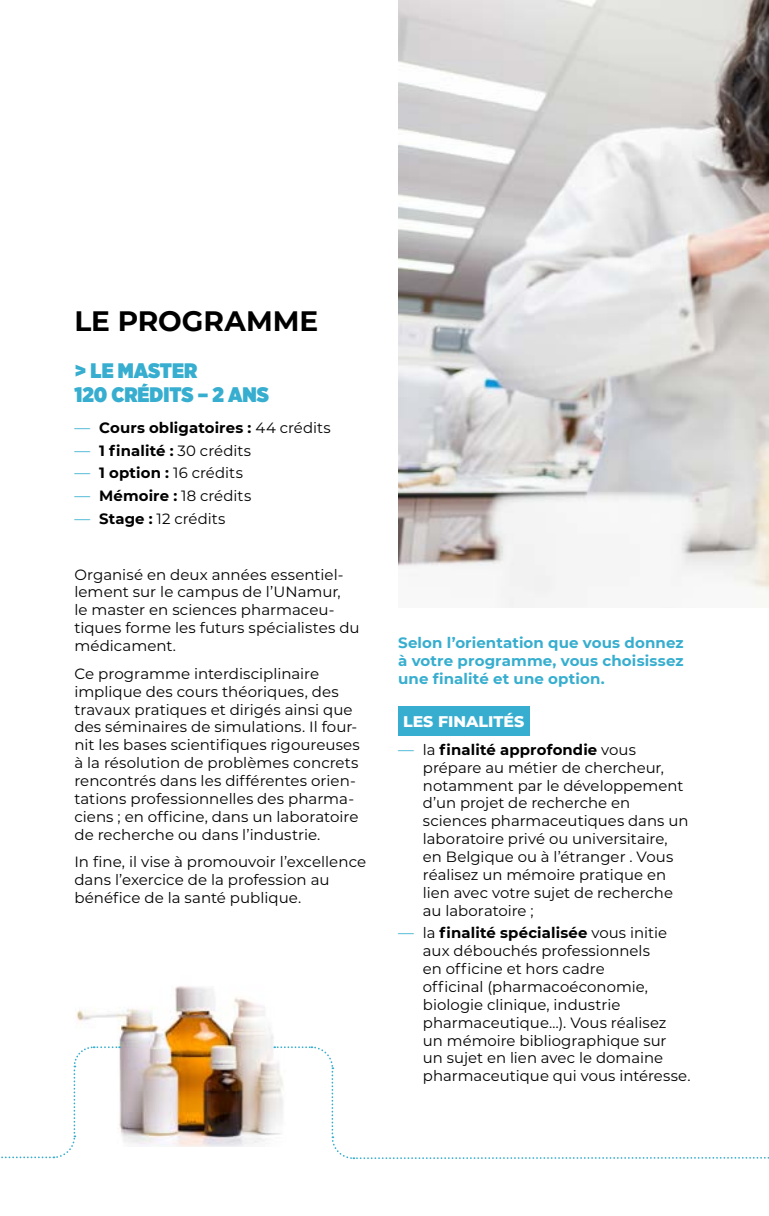
<style>
.page{position:relative;width:769px;height:1216px;background:#fff}
.page>*{position:absolute;margin:0;border:0;box-sizing:border-box;transform-origin:0 0}
.t1{font:700 28px "Montserrat";letter-spacing:-.005em;color:#000}
.t2{font:900 21px/24.5px "Gotham Narrow";color:#37aecf}
.t3{font:800 15.75px "Montserrat";color:#fff}
.t4{font:14.88px/17.8px "Montserrat";color:#000}
.t5{font:700 14.88px/17.8px "Montserrat";letter-spacing:.01em;color:#37aecf;text-align:justify}
.t6{font:700 14.88px "Montserrat";letter-spacing:.005em;color:#000}
.s1{font-weight:400;font-size:15.75px;color:#37aecf}
.s2{font-weight:400}
.s3{font-size:15.75px;color:#37aecf}
.s4{font-weight:700}
</style>
<div class="page">
<img style="left:76px;top:986px;width:198px;height:160px">
<img style="left:398px;top:0;width:371px;height:608px">
<svg style="left:1px;top:1045px;width:119px;height:113px"></svg>
<div style="left:398px;top:706px;width:131px;height:30px;background:#37aecf"></div>
<svg style="left:274px;top:1046px;width:495px;height:113px"></svg>
<h1 class="t1" style="left:74px;top:301px;width:245px">LE PROGRAMME</h1>
<h2 class="t2" style="left:74px;top:358px;width:196px">&gt; LE MASTER<br>120 CRÉDITS – 2 ANS</h2>
<p class="t6" style="left:74px;top:417px;width:258px"><span class="s1">—</span> Cours obligatoires : <span class="s2">44 crédits</span></p>
<p class="t6" style="left:74px;top:439px;width:178px"><span class="s1">—</span> 1 finalité : <span class="s2">30 crédits</span></p>
<p class="t4" style="left:74px;top:463px;width:170px"><span class="s3">—</span> <span class="s4">1 option :</span> 16 crédits</p>
<p class="t4" style="left:74px;top:486px;width:178px"><span class="s3">—</span> <span class="s4">Mémoire :</span> 18 crédits</p>
<p class="t4" style="left:74px;top:509px;width:153px"><span class="s3">—</span> <span class="s4">Stage :</span> 12 crédits</p>
<p class="t4" style="left:74px;top:565px;width:287px">Organisé en deux années essentiel&shy;lement sur le campus de l’UNamur,<br>le master en sciences pharmaceu&shy;tiques forme les futurs spécialistes du médicament.</p>
<p class="t4" style="left:74px;top:664px;width:287px">Ce programme interdisciplinaire implique des cours théoriques, des travaux pratiques et dirigés ainsi que des séminaires de simulations. Il four&shy;nit les bases scientifiques rigoureuses à la résolution de problèmes concrets rencontrés dans les différentes orien&shy;tations professionnelles des pharma&shy;ciens ; en officine, dans un laboratoire de recherche ou dans l’industrie.</p>
<p class="t4" style="left:74px;top:852px;width:293px">In fine, il vise à promouvoir l’excellence dans l’exercice de la profession au bénéfice de la santé publique.</p>
<p class="t5" style="left:398px;top:633px;width:287px">Selon l’orientation que vous donnez à votre programme, vous choisissez une finalité et une option.</p>
<p class="t3" style="left:403px;top:710px;width:123px">LES FINALITÉS</p>
<p class="t4" style="left:423px;top:740px;width:267px;text-indent:-25px"><span class="s3">—</span> la <span class="s4">finalité approfondie</span> vous prépare au métier de chercheur, notamment par le développement d’un projet de recherche en sciences pharmaceutiques dans un laboratoire privé ou universitaire, en Belgique ou à l’étranger . Vous réalisez un mémoire pratique en lien avec votre sujet de recherche au laboratoire ;</p>
<p class="t4" style="left:423px;top:923px;width:269px;text-indent:-25px"><span class="s3">—</span> la <span class="s4">finalité spécialisée</span> vous initie aux débouchés professionnels<br>en officine et hors cadre<br>officinal (pharmacoéconomie, biologie clinique, industrie pharmaceutique…). Vous réalisez<br>un mémoire bibliographique sur<br>un sujet en lien avec le domaine pharmaceutique qui vous intéresse.</p>
</div>
